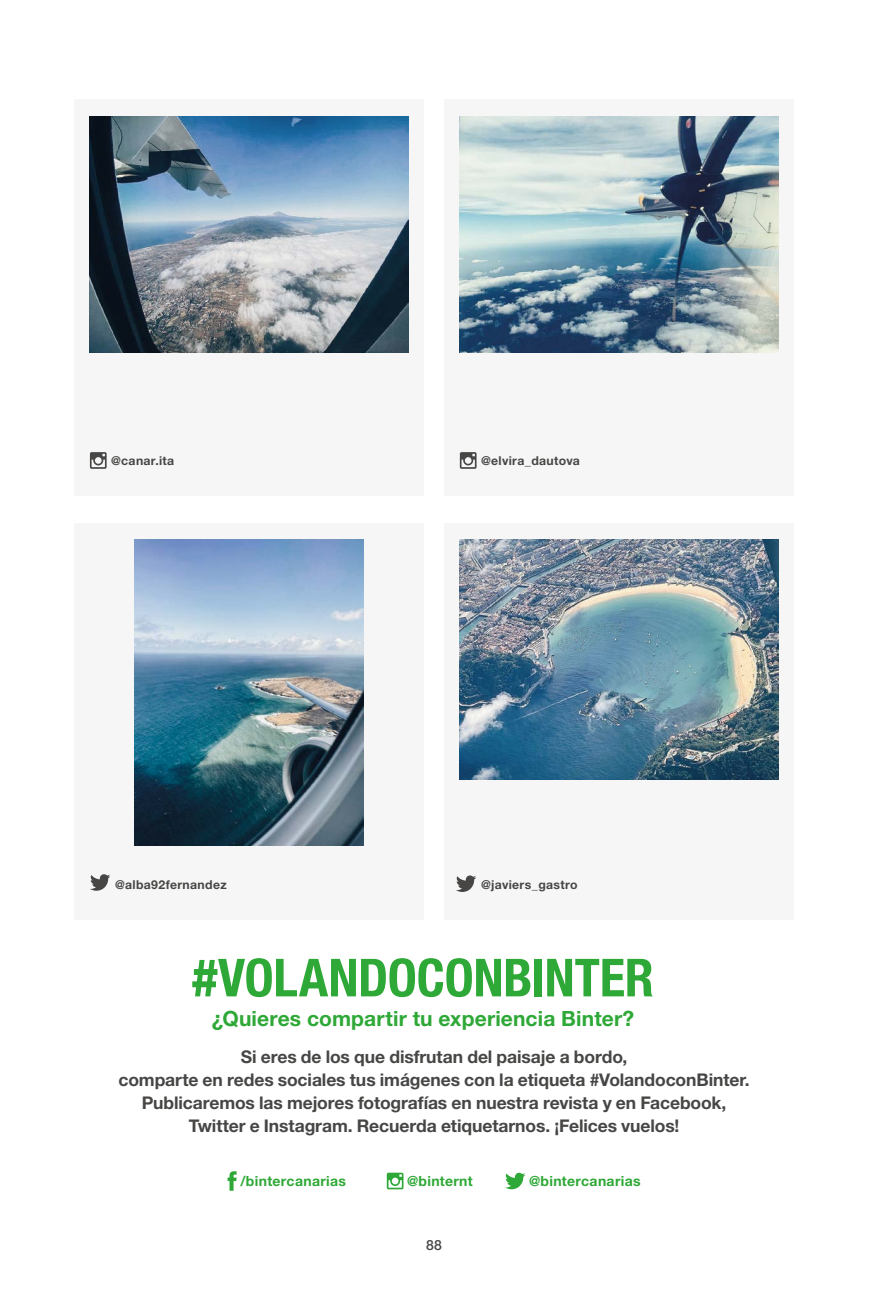
<style>
.page{position:relative;width:893px;height:1290px;background:#fff}
.page>*{position:absolute;margin:0;border:0;box-sizing:border-box;transform-origin:0 0}
.t1{font:700 condensed 52.5px "Helvetica Neue LT Std";letter-spacing:-.005em;color:#2ea836}
.t2{font:700 21px "Helvetica Neue LT Std";letter-spacing:.005em;color:#2ea836}
.t3{font:700 17.5px "Helvetica Neue LT Std";letter-spacing:-.005em;color:#474645}
.t4{font:700 14px "Helvetica Neue LT Std";letter-spacing:.025em;color:#2ea836}
.t5{font:500 14px "Helvetica Neue LT Std";color:#474645}
.t6{font:700 12.25px "Helvetica Neue LT Std";letter-spacing:.025em;color:#474645}
</style>
<div class="page">
<div style="left:74px;top:99px;width:350px;height:397px;background:#f6f6f6"></div>
<svg style="left:228px;top:1171px;width:9px;height:20px"></svg>
<svg style="left:387px;top:1172px;width:16px;height:17px"></svg>
<svg style="left:505px;top:1173px;width:20px;height:16px"></svg>
<div style="left:74px;top:523px;width:350px;height:396px;background:#f6f6f6"></div>
<div style="left:444px;top:523px;width:350px;height:396px;background:#f6f6f6"></div>
<div style="left:444px;top:99px;width:350px;height:397px;background:#f6f6f6"></div>
<img style="left:459px;top:117px;width:319px;height:235px">
<img style="left:460px;top:540px;width:319px;height:239px">
<img style="left:135px;top:540px;width:229px;height:305px">
<img style="left:90px;top:117px;width:319px;height:235px">
<svg style="left:456px;top:875px;width:20px;height:17px"></svg>
<svg style="left:90px;top:874px;width:20px;height:17px"></svg>
<svg style="left:90px;top:452px;width:17px;height:17px"></svg>
<svg style="left:460px;top:452px;width:17px;height:17px"></svg>
<p class="t6" style="left:111px;top:453px;width:65px">@canar.ita</p>
<p class="t6" style="left:481px;top:453px;width:100px">@elvira_dautova</p>
<p class="t6" style="left:115px;top:877px;width:113px">@alba92fernandez</p>
<p class="t6" style="left:481px;top:877px;width:98px">@javiers_gastro</p>
<p class="t1" style="left:192px;top:946px;width:463px">#VOLANDOCONBINTER</p>
<p class="t2" style="left:212px;top:1005px;width:424px">¿Quieres compartir tu experiencia Binter?</p>
<p class="t3" style="left:241px;top:1046px;width:388px">Si eres de los que disfrutan del paisaje a bordo,</p>
<p class="t3" style="left:118px;top:1069px;width:633px">comparte en redes sociales tus imágenes con la etiqueta #VolandoconBinter.</p>
<p class="t3" style="left:142px;top:1092px;width:586px">Publicaremos las mejores fotografías en nuestra revista y en Facebook,</p>
<p class="t3" style="left:189px;top:1114px;width:492px">Twitter e Instagram. Recuerda etiquetarnos. ¡Felices vuelos!</p>
<p class="t4" style="left:240px;top:1172px;width:107px">/bintercanarias</p>
<p class="t4" style="left:407px;top:1172px;width:67px">@binternt</p>
<p class="t4" style="left:529px;top:1172px;width:113px">@bintercanarias</p>
<p class="t5" style="left:426px;top:1237px;width:17px">88</p>
</div>
